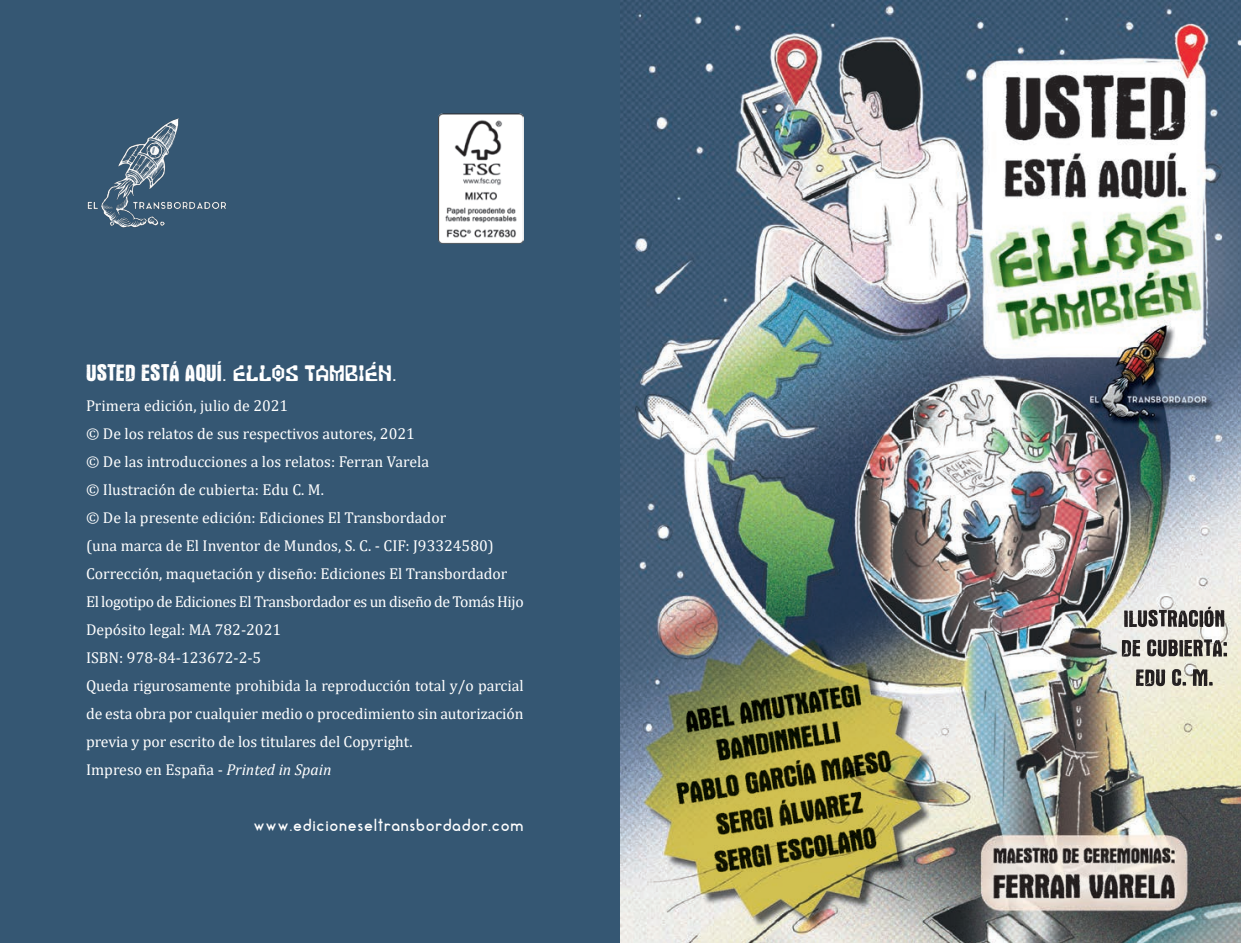
<style>
.page{position:relative;width:1241px;height:943px;background:#fff}
.page>*{position:absolute;margin:0;border:0;box-sizing:border-box;transform-origin:0 0}
.t1{font:24.5px "Victor";color:#fff}
.Copyrights{font:15.75px/28px "Cambria";color:#fff;text-align:justify}
.Copyrights-2{font:15.75px "Cambria";letter-spacing:-.025em;color:#fff}
.Copyrights-3{font:14px "Aqua Grotesque";color:#fff}
.s1{font-family:"Abel"}
.s2{font-family:"Antar"}
.s3{font-style:italic}
</style>
<div class="page">
<div style="left:0;top:0;width:620px;height:943px;background:#355773"></div>
<img style="left:87px;top:118px;width:139px;height:110px">
<img style="left:438px;top:113px;width:85px;height:131px">
<img style="left:620px;top:0;width:620px;height:943px">
<svg style="left:1135px;top:669px;width:77px;height:17px"></svg>
<svg style="left:1121px;top:639px;width:105px;height:17px;background:#7b7774"></svg>
<svg style="left:1123px;top:606px;width:101px;height:21px;background:#868381"></svg>
<p class="t1" style="left:86px;top:360px;width:312px">USTED ESTÁ AQUÍ<span class="s1">.</span> <span class="s2">ELLOS TAMBIÉN</span><span class="s1">.</span></p>
<p class="Copyrights" style="left:86px;top:391px;width:204px">Primera edición, julio de 2021</p>
<p class="Copyrights" style="left:86px;top:419px;width:330px">© De los relatos de sus respectivos autores, 2021</p>
<p class="Copyrights" style="left:86px;top:447px;width:344px">© De las introducciones a los relatos: Ferran Varela</p>
<p class="Copyrights" style="left:86px;top:475px;width:239px">© Ilustración de cubierta: Edu C. M.</p>
<p class="Copyrights" style="left:86px;top:503px;width:361px">© De la presente edición: Ediciones El Transbordador</p>
<p class="Copyrights" style="left:86px;top:531px;width:409px">(una marca de El Inventor de Mundos, S. C. - CIF: J93324580)</p>
<p class="Copyrights" style="left:86px;top:559px;width:423px">Corrección, maquetación y diseño: Ediciones El Transbordador</p>
<p class="Copyrights-2" style="left:86px;top:592px;width:439px">El logotipo de Ediciones El Transbordador es un diseño de Tomás Hijo</p>
<p class="Copyrights" style="left:86px;top:615px;width:196px">Depósito legal: MA 782-2021</p>
<p class="Copyrights" style="left:86px;top:643px;width:177px">ISBN: 978-84-123672-2-5</p>
<p class="Copyrights" style="left:86px;top:671px;width:439px">Queda rigurosamente prohibida la reproducción total y/o parcial de esta obra por cualquier medio o procedimiento sin autorización previa y por escrito de los titulares del Copyright.</p>
<p class="Copyrights" style="left:86px;top:755px;width:247px">Impreso en España - <span class="s3">Printed in Spain</span></p>
<p class="Copyrights-3" style="left:253px;top:818px;width:272px">www.edicioneseltransbordador.com</p>
</div>
